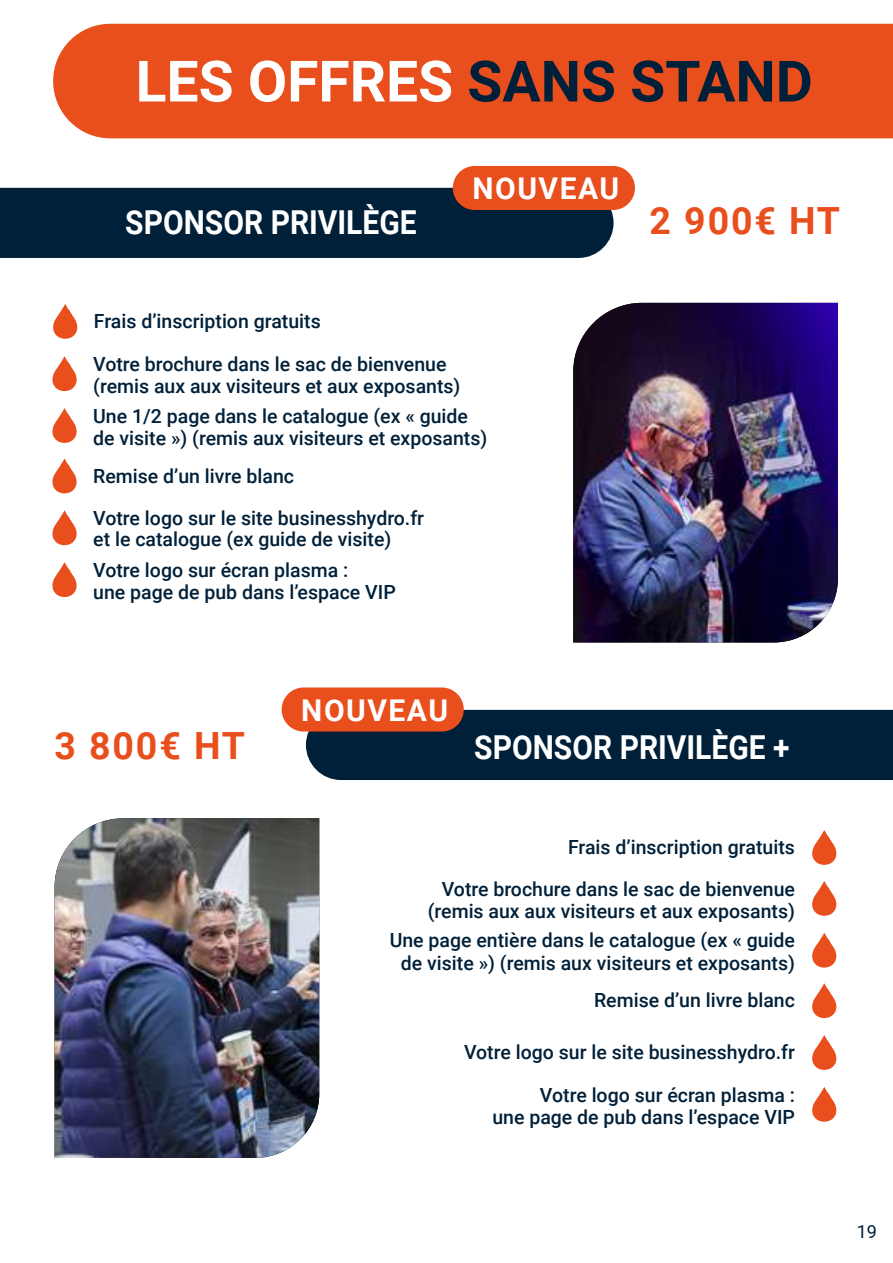
<style>
.page{position:relative;width:893px;height:1263px;background:#fff}
.page>*{position:absolute;margin:0;border:0;box-sizing:border-box;transform-origin:0 0}
.t1{font:700 57px "Roboto";color:#fff}
.t2{font:700 37.5px "Roboto";letter-spacing:.05em;color:#e94e1d}
.t3{font:700 33px "Roboto";color:#fff;scale:.91 1}
.t4{font:700 30px "Roboto";letter-spacing:.05em;color:#fff}
.t5{font:500 19.5px/29.2px "Roboto";color:#002039}
.t6{font:18px "Roboto";color:#002039}
.s1{color:#002039}
</style>
<div class="page">
<div style="left:53px;top:24px;width:840px;height:114px;background:#e94e1d"></div>
<div style="left:0;top:188px;width:614px;height:70px;background:#002039"></div>
<svg style="left:53px;top:304px;width:25px;height:35px"></svg>
<svg style="left:52px;top:356px;width:25px;height:36px"></svg>
<svg style="left:52px;top:408px;width:25px;height:35px"></svg>
<svg style="left:52px;top:458px;width:25px;height:36px"></svg>
<svg style="left:52px;top:510px;width:25px;height:36px"></svg>
<svg style="left:52px;top:562px;width:25px;height:35px"></svg>
<div style="left:306px;top:710px;width:587px;height:70px;background:#002039"></div>
<svg style="left:812px;top:830px;width:25px;height:35px"></svg>
<svg style="left:812px;top:881px;width:25px;height:35px"></svg>
<svg style="left:812px;top:933px;width:25px;height:35px"></svg>
<svg style="left:812px;top:983px;width:25px;height:36px"></svg>
<svg style="left:812px;top:1035px;width:25px;height:35px"></svg>
<svg style="left:812px;top:1087px;width:25px;height:35px"></svg>
<img style="left:573px;top:303px;width:265px;height:339px">
<img style="left:55px;top:818px;width:264px;height:340px">
<div style="left:453px;top:166px;width:182px;height:44px;background:#e94e1d;border-radius:22px"></div>
<div style="left:282px;top:687px;width:182px;height:44px;background:#e94e1d;border-radius:22px"></div>
<h1 class="t1" style="left:136px;top:41px;width:679px">LES OFFRES <span class="s1">SANS STAND</span></h1>
<h3 class="t4" style="left:472px;top:168px;width:148px">NOUVEAU</h3>
<h3 class="t3" style="left:125px;top:199px;width:322px">SPONSOR PRIVILÈGE</h3>
<h2 class="t2" style="left:650px;top:195px;width:192px">2 900€ HT</h2>
<p class="t5" style="left:93px;top:299px;width:355px;line-height:42.8px">Frais d’inscription gratuits<br>Votre brochure dans le sac de bienvenue</p>
<p class="t5" style="left:93px;top:371px;width:376px">(remis aux aux visiteurs et aux exposants)<br>Une 1/2 page dans le catalogue (ex « guide</p>
<p class="t5" style="left:93px;top:419px;width:396px;line-height:37.5px">de visite ») (remis aux visiteurs et exposants)<br>Remise d’un livre blanc</p>
<p class="t5" style="left:93px;top:507px;width:332px;line-height:21px">Votre logo sur le site businesshydro.fr et le catalogue (ex guide de visite)</p>
<p class="t5" style="left:93px;top:558px;width:304px;line-height:22.5px">Votre logo sur écran plasma :<br>une page de pub dans l’espace VIP</p>
<h3 class="t4" style="left:301px;top:689px;width:148px">NOUVEAU</h3>
<h2 class="t2" style="left:55px;top:719px;width:192px">3 800€ HT</h2>
<h3 class="t3" style="left:474px;top:724px;width:348px">SPONSOR PRIVILÈGE +</h3>
<p class="t5" style="left:442px;top:826px;width:355px;line-height:41.4px;text-align:right">Frais d’inscription gratuits<br>Votre brochure dans le sac de bienvenue</p>
<p class="t5" style="left:390px;top:896px;width:407px;text-align:right">(remis aux aux visiteurs et aux exposants)<br>Une page entière dans le catalogue (ex « guide</p>
<p class="t5" style="left:401px;top:943px;width:396px;line-height:37.5px;text-align:right">de visite ») (remis aux visiteurs et exposants)<br>Remise d’un livre blanc</p>
<p class="t5" style="left:464px;top:1030px;width:332px;line-height:42.3px;text-align:right">Votre logo sur le site businesshydro.fr<br>Votre logo sur écran plasma :</p>
<p class="t5" style="left:492px;top:1102px;width:304px">une page de pub dans l’espace VIP</p>
<p class="t6" style="left:857px;top:1219px;width:22px">19</p>
</div>
